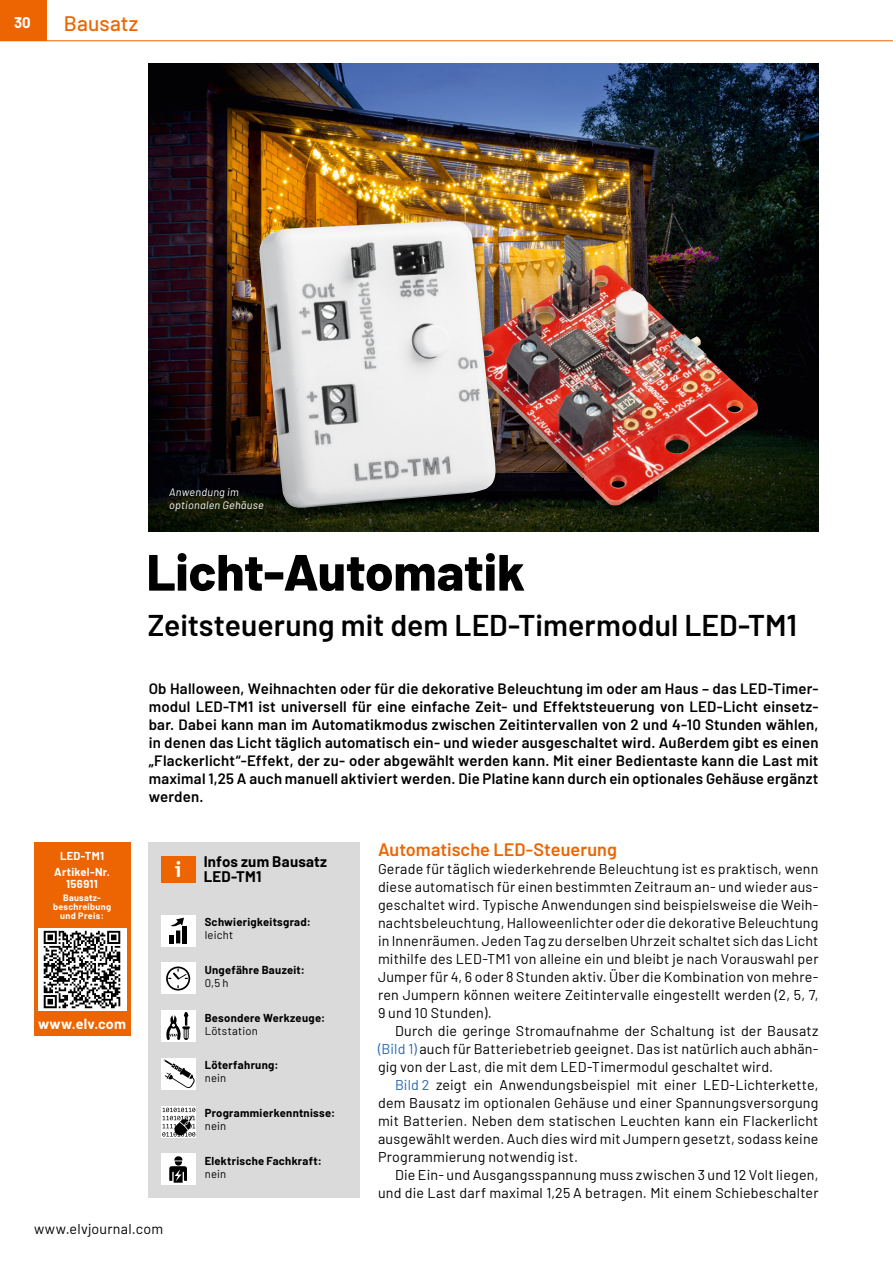
<style>
.page{position:relative;width:893px;height:1263px;background:#fff}
.page>*{position:absolute;margin:0;border:0;box-sizing:border-box;transform-origin:0 0}
.Hauptzeile{font:800 51px "Barlow";color:#000}
.Gerätename{font:600 30px "Barlow";letter-spacing:.005em;color:#000}
.t1{font:22.05px "Officina Sans Bold ITC";color:#fff}
.t2{font:500 21px "Barlow";letter-spacing:.01em;color:#ec6502}
.ZZ{font:600 18px "Barlow";letter-spacing:.005em;color:#ec6502}
.Einleitung{font:600 15px/18px "Barlow";letter-spacing:.015em;color:#000;text-align:justify}
.Infos_zum_Bausatz{font:700 15px "Barlow";letter-spacing:.015em;color:#000}
.t3{font:700 15px "Barlow";color:#fff}
.Fließtext_Neue_Zeile{font:14.25px/18px "Barlow";letter-spacing:.015em;color:#000;text-align:justify}
.Fließtext_Neuer_Absa{font:14.25px/18px "Barlow";letter-spacing:.015em;color:#000;text-align:justify}
.t4{font:700 14.25px "Barlow";letter-spacing:.015em;color:#fff}
.Infos_Bausatz_oben{font:700 11.25px "Barlow";letter-spacing:.025em;color:#000}
.Infos_Bausatz_unten{font:11.25px "Barlow";letter-spacing:.02em;color:#000}
.t5{font:700 11.25px "Barlow";letter-spacing:.025em;color:#fff}
.Bildunterschrift{font:italic 10.8px "Barlow";letter-spacing:.025em;color:#fff}
.t6{font:700 9px "Barlow";letter-spacing:.035em;color:#fff}
.s1{color:#2769b2}
</style>
<div class="page">
<div style="left:0;top:0;width:47px;height:40px;background:#ec6502"></div>
<hr style="left:0;top:40px;width:893px;height:1px;background:#ec6502">
<img style="left:148px;top:64px;width:671px;height:468px">
<div style="left:34px;top:842px;width:96px;height:194px;background:#ec6502"></div>
<div style="left:38px;top:928px;width:88px;height:83px;background:#fff"></div>
<img style="left:43px;top:930px;width:78px;height:79px">
<div style="left:149px;top:843px;width:211px;height:355px;background:#dadada"></div>
<div style="left:161px;top:856px;width:35px;height:27px;background:#ec6502"></div>
<div style="left:161px;top:915px;width:35px;height:31px;background:#fff"></div>
<hr style="left:183px;top:926px;width:4px;height:17px;background:#000">
<svg style="left:170px;top:918px;width:14px;height:25px"></svg>
<div style="left:169px;top:935px;width:5px;height:8px;background:#000"></div>
<div style="left:161px;top:1154px;width:35px;height:31px;background:#fff"></div>
<svg style="left:169px;top:1156px;width:18px;height:27px"></svg>
<div style="left:161px;top:1058px;width:35px;height:31px;background:#fff"></div>
<svg style="left:164px;top:1059px;width:31px;height:29px"></svg>
<div style="left:161px;top:1010px;width:35px;height:32px;background:#fff"></div>
<svg style="left:166px;top:1012px;width:24px;height:28px"></svg>
<svg style="left:161px;top:1106px;width:35px;height:31px"></svg>
<svg style="left:162px;top:1108px;width:33px;height:28px"></svg>
<div style="left:161px;top:962px;width:35px;height:32px;background:#fff"></div>
<svg style="left:166px;top:966px;width:24px;height:25px"></svg>
<div style="left:459px;top:234px;width:308px;height:285px;background:#000;opacity:.4"></div>
<img style="left:505px;top:235px;width:253px;height:270px">
<div style="left:255px;top:220px;width:250px;height:301px;background:#000;opacity:.4"></div>
<img style="left:259px;top:221px;width:236px;height:287px">
<p class="t3" style="left:14px;top:11px;width:18px">30</p>
<h3 class="t2" style="left:64px;top:8px;width:76px">Bausatz</h3>
<p class="t5" style="left:60px;top:847px;width:45px">LED-TM1</p>
<p class="t5" style="left:54px;top:864px;width:57px">Artikel-Nr.</p>
<p class="t5" style="left:66px;top:876px;width:33px">156911</p>
<p class="t6" style="left:63px;top:891px;width:39px">Bausatz-</p>
<p class="t6" style="left:53px;top:900px;width:59px">beschreibung</p>
<p class="t6" style="left:60px;top:909px;width:45px">und Preis:</p>
<p class="t4" style="left:38px;top:1013px;width:89px">www.elv.com</p>
<p class="Bildunterschrift" style="left:169px;top:485px;width:71px">Anwendung im</p>
<p class="Bildunterschrift" style="left:169px;top:497px;width:96px">optionalen Gehäuse</p>
<p class="Hauptzeile" style="left:147px;top:534px;width:380px">Licht-Automatik</p>
<p class="Gerätename" style="left:148px;top:603px;width:651px">Zeitsteuerung mit dem LED-Timermodul LED-TM1</p>
<p class="Einleitung" style="left:149px;top:678px;width:671px">Ob Halloween, Weihnachten oder für die dekorative Beleuchtung im oder am Haus – das LED-Timer&shy;modul LED-TM1 ist universell für eine einfache Zeit‐ und Effektsteuerung von LED-Licht einsetz&shy;bar. Dabei kann man im Automatikmodus zwischen Zeitintervallen von 2 und 4-10 Stunden wählen, in denen das Licht täglich automatisch ein- und wieder ausgeschaltet wird. Außerdem gibt es einen „Flackerlicht“-Effekt, der zu- oder abgewählt werden kann. Mit einer Bedientaste kann die Last mit maximal 1,25 A auch manuell aktiviert werden. Die Platine kann durch ein optionales Gehäuse ergänzt werden.</p>
<p class="t1" style="left:175px;top:855px;width:8px">i</p>
<p class="Infos_zum_Bausatz" style="left:204px;top:850px;width:125px">Infos zum Bausatz</p>
<p class="Infos_zum_Bausatz" style="left:204px;top:865px;width:59px">LED-TM1</p>
<p class="Infos_Bausatz_oben" style="left:205px;top:914px;width:108px">Schwierigkeitsgrad:</p>
<p class="Infos_Bausatz_unten" style="left:205px;top:927px;width:30px">leicht</p>
<p class="Infos_Bausatz_oben" style="left:205px;top:961px;width:102px">Ungefähre Bauzeit:</p>
<p class="Infos_Bausatz_unten" style="left:205px;top:974px;width:25px">0,5 h</p>
<p class="Infos_Bausatz_oben" style="left:205px;top:1010px;width:122px">Besondere Werkzeuge:</p>
<p class="Infos_Bausatz_unten" style="left:205px;top:1022px;width:55px">Lötstation</p>
<p class="Infos_Bausatz_oben" style="left:205px;top:1057px;width:75px">Löterfahrung:</p>
<p class="Infos_Bausatz_unten" style="left:205px;top:1070px;width:23px">nein</p>
<p class="Infos_Bausatz_oben" style="left:205px;top:1105px;width:132px">Programmierkenntnisse:</p>
<p class="Infos_Bausatz_unten" style="left:205px;top:1118px;width:23px">nein</p>
<p class="Infos_Bausatz_oben" style="left:205px;top:1153px;width:119px">Elektrische Fachkraft:</p>
<p class="Infos_Bausatz_unten" style="left:205px;top:1165px;width:23px">nein</p>
<p class="ZZ" style="left:378px;top:836px;width:241px">Automatische LED-Steuerung</p>
<p class="Fließtext_Neuer_Absa" style="left:378px;top:859px;width:442px">Gerade für täglich wiederkehrende Beleuchtung ist es praktisch, wenn diese automatisch für einen bestimmten Zeitraum an- und wieder aus&shy;geschaltet wird. Typische Anwendungen sind beispielsweise die Weih&shy;nachtsbeleuchtung, Halloweenlichter oder die dekorative Beleuchtung in Innenräumen. Jeden Tag zu derselben Uhrzeit schaltet sich das Licht mithilfe des LED-TM1 von alleine ein und bleibt je nach Vorauswahl per Jumper für 4, 6 oder 8 Stunden aktiv. Über die Kombination von mehre&shy;ren Jumpern können weitere Zeitintervalle eingestellt werden (2, 5, 7, 9 und 10 Stunden).</p>
<p class="Fließtext_Neue_Zeile" style="left:378px;top:1021px;width:442px;text-indent:17px">Durch die geringe Stromaufnahme der Schaltung ist der Bausatz <span class="s1">(Bild 1)</span> auch für Batteriebetrieb geeignet. Das ist natürlich auch abhän&shy;gig von der Last, die mit dem LED-Timermodul geschaltet wird.</p>
<p class="Fließtext_Neue_Zeile" style="left:378px;top:1075px;width:442px;text-indent:17px"><span class="s1">Bild 2</span> zeigt ein Anwendungsbeispiel mit einer LED-Lichterkette, dem Bausatz im optionalen Gehäuse und einer Spannungsversorgung mit Batterien. Neben dem statischen Leuchten kann ein Flackerlicht ausgewählt werden. Auch dies wird mit Jumpern gesetzt, sodass keine Programmierung notwendig ist.</p>
<p class="Fließtext_Neue_Zeile" style="left:378px;top:1165px;width:442px;text-align:right">Die Ein- und Ausgangsspannung muss zwischen 3 und 12 Volt liegen, und die Last darf maximal 1,25 A betragen. Mit einem Schiebeschalter</p>
<p class="Fließtext_Neuer_Absa" style="left:34px;top:1219px;width:131px">www.elvjournal.com</p>
</div>
